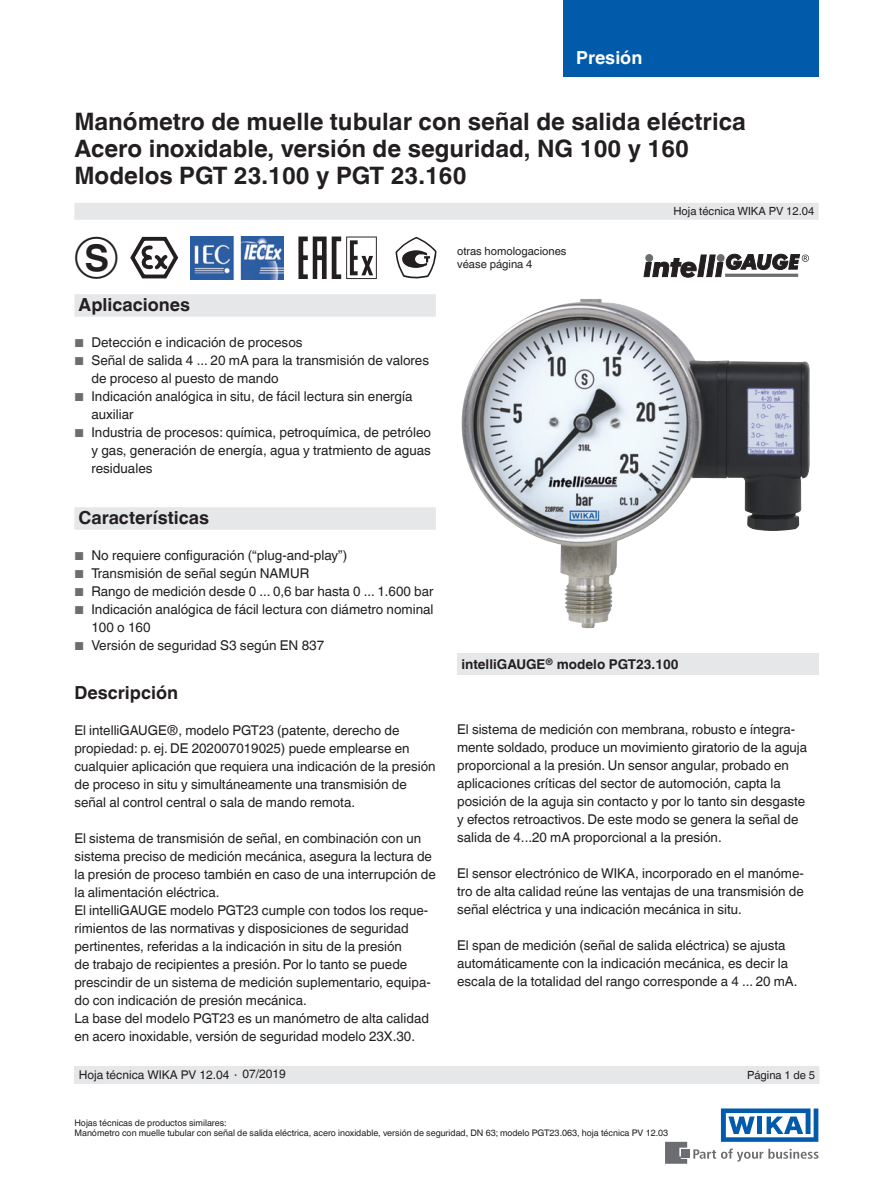
<style>
.page{position:relative;width:893px;height:1188px;background:#fff}
.page>*{position:absolute;margin:0;border:0;box-sizing:border-box;transform-origin:0 0}
.t1{font:46.5px "Wika";color:#231f20}
.t2{font:700 24px/27px "Helvetica World";color:#231f20}
.t3{font:700 18px "Helvetica World";color:#231f20}
.t4{font:700 18px "Helvetica World";color:#fff}
.t5{font:13.5px/18px "Helvetica World";color:#231f20}
.t6{font:700 13.5px "Helvetica World";color:#231f20}
.t7{font:12px "Helvetica World";color:#231f20}
.t8{font:11.25px/13.5px "Helvetica World";color:#231f20}
.t9{font:9px/10.5px "Helvetica World";color:#231f20}
.s1{font-size:11.55px;color:#6c6d70}
.s2{font-size:11.25px}
</style>
<div class="page">
<svg style="left:693px;top:1149px;width:126px;height:13px"></svg>
<div style="left:682px;top:1150px;width:8px;height:8px;background:#6c6d70"></div>
<svg style="left:665px;top:1142px;width:22px;height:22px"></svg>
<svg style="left:721px;top:1108px;width:97px;height:34px"></svg>
<div style="left:563px;top:0;width:256px;height:76px;background:#015aaa"></div>
<div style="left:74px;top:203px;width:745px;height:17px;background:#e6e7e9"></div>
<div style="left:74px;top:1066px;width:745px;height:18px;background:#e6e7e9"></div>
<img style="left:461px;top:299px;width:349px;height:330px">
<div style="left:74px;top:294px;width:362px;height:23px;background:#e6e7e9"></div>
<div style="left:74px;top:507px;width:362px;height:23px;background:#e6e7e9"></div>
<div style="left:457px;top:654px;width:361px;height:21px;background:#e6e7e9"></div>
<svg style="left:643px;top:254px;width:166px;height:24px"></svg>
<div style="left:646px;top:255px;width:7px;height:6px;background:#6c6d70;border-radius:50%"></div>
<div style="left:645px;top:254px;width:8px;height:8px;border:1px solid #6c6d70;border-radius:50%"></div>
<hr style="left:725px;top:274px;width:73px;height:3px;background:#6c6d70">
<div style="left:717px;top:255px;width:7px;height:6px;background:#6c6d70;border-radius:50%"></div>
<div style="left:717px;top:254px;width:7px;height:8px;border:1px solid #6c6d70;border-radius:50%"></div>
<svg style="left:130px;top:237px;width:49px;height:42px"></svg>
<svg style="left:298px;top:237px;width:79px;height:42px"></svg>
<img style="left:191px;top:237px;width:92px;height:42px">
<svg style="left:395px;top:237px;width:41px;height:42px"></svg>
<h3 class="t4" style="left:576px;top:47px;width:68px">Presión</h3>
<h2 class="t2" style="left:74px;top:108px;width:673px">Manómetro de muelle tubular con señal de salida eléctrica<br>Acero inoxidable, versión de seguridad, NG 100 y 160<br>Modelos PGT 23.100 y PGT 23.160</h2>
<h1 class="t1" style="left:74px;top:234px;width:46px">k</h1>
<h3 class="t3" style="left:79px;top:295px;width:113px">Aplicaciones</h3>
<p class="t5" style="left:74px;top:334px;width:230px"><span class="s1">■</span> Detección e indicación de procesos</p>
<p class="t5" style="left:91px;top:352px;width:339px;text-indent:-17px"><span class="s1">■</span> Señal de salida 4 ... 20 mA para la transmisión de valores de proceso al puesto de mando</p>
<p class="t5" style="left:91px;top:388px;width:323px;text-indent:-17px"><span class="s1">■</span> Indicación analógica in situ, de fácil lectura sin energía auxiliar</p>
<p class="t5" style="left:91px;top:424px;width:341px;text-align:justify;text-indent:-17px"><span class="s1">■</span> Industria de procesos: química, petroquímica, de petróleo y gas, generación de energía, agua y tratmiento de aguas residuales</p>
<h3 class="t3" style="left:79px;top:508px;width:132px">Características</h3>
<p class="t5" style="left:74px;top:547px;width:274px"><span class="s1">■</span> No requiere configuración (“plug-and-play”)</p>
<p class="t5" style="left:74px;top:565px;width:237px"><span class="s1">■</span> Transmisión de señal según NAMUR</p>
<p class="t5" style="left:74px;top:583px;width:361px"><span class="s1">■</span> Rango de medición desde 0 ... 0,6 bar hasta 0 ... 1.600 bar</p>
<p class="t5" style="left:91px;top:601px;width:344px;text-indent:-17px"><span class="s1">■</span> Indicación analógica de fácil lectura con diámetro nominal<br>100 o 160</p>
<p class="t5" style="left:74px;top:637px;width:251px"><span class="s1">■</span> Versión de seguridad S3 según EN 837</p>
<h3 class="t3" style="left:74px;top:682px;width:105px">Descripción</h3>
<p class="t5" style="left:74px;top:721px;width:363px">El intelliGAUGE®, modelo PGT23 (patente, derecho de propiedad: p. ej. DE 202007019025) puede emplearse en cualquier aplicación que requiera una indicación de la presión de proceso in situ y simultáneamente una transmisión de señal al control central o sala de mando remota.</p>
<p class="t5" style="left:74px;top:829px;width:363px">El sistema de transmisión de señal, en combinación con un sistema preciso de medición mecánica, asegura la lectura de la presión de proceso también en caso de una interrupción de la alimentación eléctrica.<br>El intelliGAUGE modelo PGT23 cumple con todos los reque&shy;rimientos de las normativas y disposiciones de seguridad pertinentes, referidas a la indicación in situ de la presión<br>de trabajo de recipientes a presión. Por lo tanto se puede prescindir de un sistema de medición suplementario, equipa&shy;do con indicación de presión mecánica.<br>La base del modelo PGT23 es un manómetro de alta calidad en acero inoxidable, versión de seguridad modelo 23X.30.</p>
<p class="t7" style="left:79px;top:1068px;width:209px">Hoja técnica WIKA PV 12.04 <span class="s2">∙</span> 07/2019</p>
<p class="t8" style="left:457px;top:244px;width:111px">otras homologaciones véase página 4</p>
<p class="t8" style="left:673px;top:205px;width:142px">Hoja técnica WIKA PV 12.04</p>
<p class="t6" style="left:461px;top:657px;width:219px">intelliGAUGE<sup>®</sup> modelo PGT23.100</p>
<p class="t5" style="left:457px;top:721px;width:352px">El sistema de medición con membrana, robusto e íntegra&shy;mente soldado, produce un movimiento giratorio de la aguja proporcional a la presión. Un sensor angular, probado en aplicaciones críticas del sector de automoción, capta la posición de la aguja sin contacto y por lo tanto sin desgaste y efectos retroactivos. De este modo se genera la señal de salida de 4...20 mA proporcional a la presión.</p>
<p class="t5" style="left:457px;top:865px;width:348px;text-align:justify">El sensor electrónico de WIKA, incorporado en el manóme&shy;tro de alta calidad reúne las ventajas de una transmisión de señal eléctrica y una indicación mecánica in situ.</p>
<p class="t5" style="left:457px;top:937px;width:342px">El span de medición (señal de salida eléctrica) se ajusta automáticamente con la indicación mecánica, es decir la escala de la totalidad del rango corresponde a 4 ... 20 mA.</p>
<p class="t8" style="left:747px;top:1069px;width:69px">Página 1 de 5</p>
<p class="t9" style="left:74px;top:1117px;width:595px">Hojas técnicas de productos similares:<br>Manómetro con muelle tubular con señal de salida eléctrica, acero inoxidable, versión de seguridad, DN 63; modelo PGT23.063, hoja técnica PV 12.03</p>
</div>
